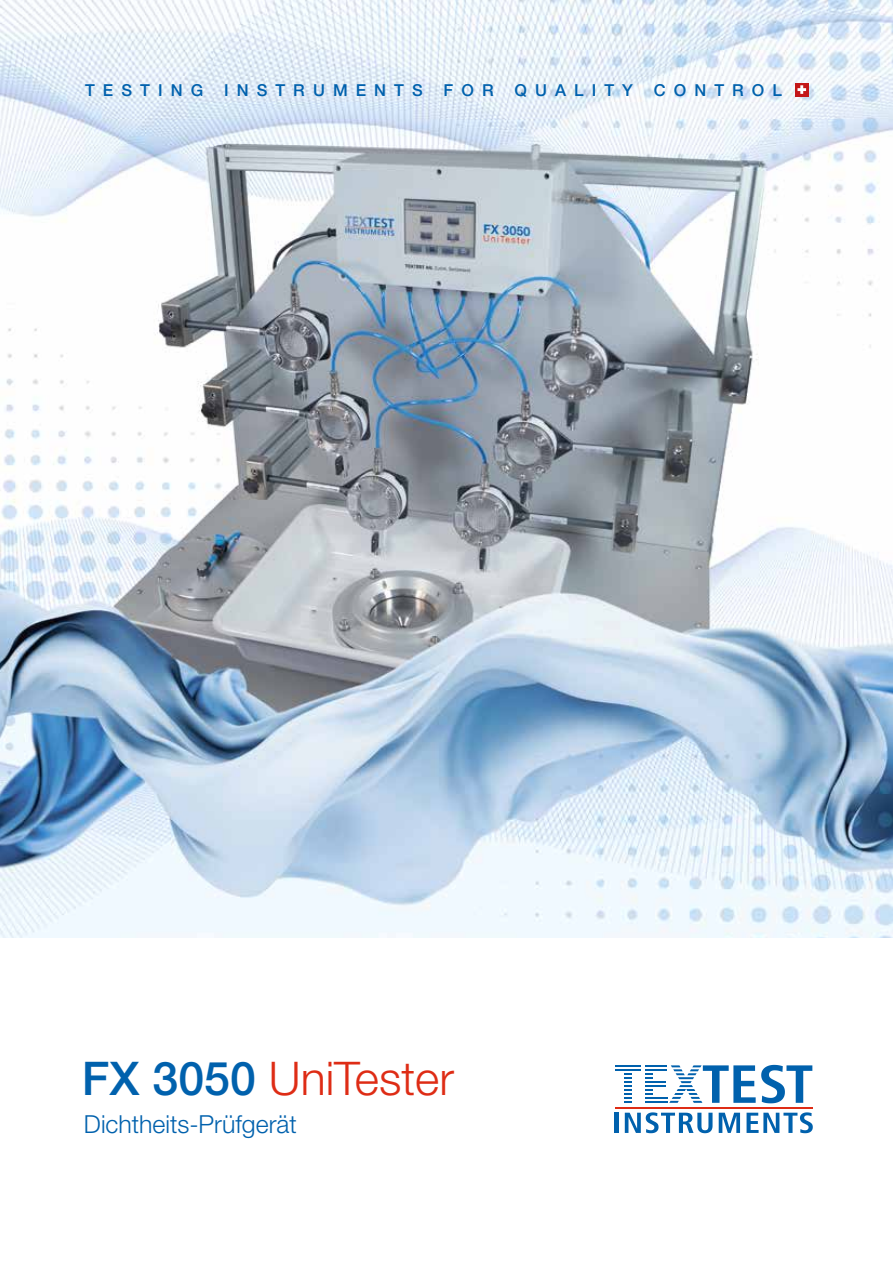
<style>
.page{position:relative;width:893px;height:1263px;background:#fff}
.page>*{position:absolute;margin:0;border:0;box-sizing:border-box;transform-origin:0 0}
.t1{font:300 46.5px "Helvetica Neue LT Pro";color:#de2c15}
.t2{font:300 24.9px "Helvetica Neue LT Pro";color:#0061ad}
.t3{font:500 16.5px "Helvetica Neue LT Pro";letter-spacing:.49em;color:#0061ad}
.s1{font-weight:500;color:#0061ad}
</style>
<div class="page">
<img style="left:0;top:0;width:893px;height:938px">
<div style="left:795px;top:83px;width:13px;height:13px;background:#c31718"></div>
<svg style="left:797px;top:85px;width:9px;height:9px"></svg>
<hr style="left:645px;top:1065px;width:22px;height:2px;background:#0061ad">
<hr style="left:645px;top:1069px;width:22px;height:2px;background:#0061ad">
<svg style="left:645px;top:1073px;width:8px;height:6px"></svg>
<hr style="left:645px;top:1081px;width:21px;height:2px;background:#0061ad">
<hr style="left:645px;top:1085px;width:21px;height:2px;background:#0061ad">
<svg style="left:645px;top:1089px;width:8px;height:6px"></svg>
<hr style="left:645px;top:1097px;width:22px;height:2px;background:#0061ad">
<hr style="left:645px;top:1101px;width:22px;height:2px;background:#0061ad">
<svg style="left:624px;top:1073px;width:7px;height:30px"></svg>
<hr style="left:615px;top:1069px;width:26px;height:2px;background:#0061ad">
<hr style="left:615px;top:1065px;width:26px;height:2px;background:#0061ad">
<svg style="left:669px;top:1065px;width:143px;height:38px"></svg>
<hr style="left:615px;top:1113px;width:4px;height:20px;background:#0061ad">
<svg style="left:625px;top:1112px;width:87px;height:21px"></svg>
<svg style="left:719px;top:1113px;width:21px;height:20px"></svg>
<svg style="left:746px;top:1112px;width:67px;height:21px"></svg>
<hr style="left:615px;top:1107px;width:197px;height:2px;background:#de2c15">
<p class="t3" style="left:85px;top:80px;width:120px">TESTING</p>
<p class="t3" style="left:224px;top:80px;width:200px">INSTRUMENTS</p>
<p class="t3" style="left:444px;top:80px;width:52px">FOR</p>
<p class="t3" style="left:514px;top:80px;width:120px">QUALITY</p>
<p class="t3" style="left:654px;top:80px;width:130px">CONTROL</p>
<h1 class="t1" style="left:82px;top:1050px;width:374px"><span class="s1">FX 3050</span> UniTester</h1>
<h2 class="t2" style="left:84px;top:1109px;width:214px">Dichtheits-Prüfgerät</h2>
</div>
